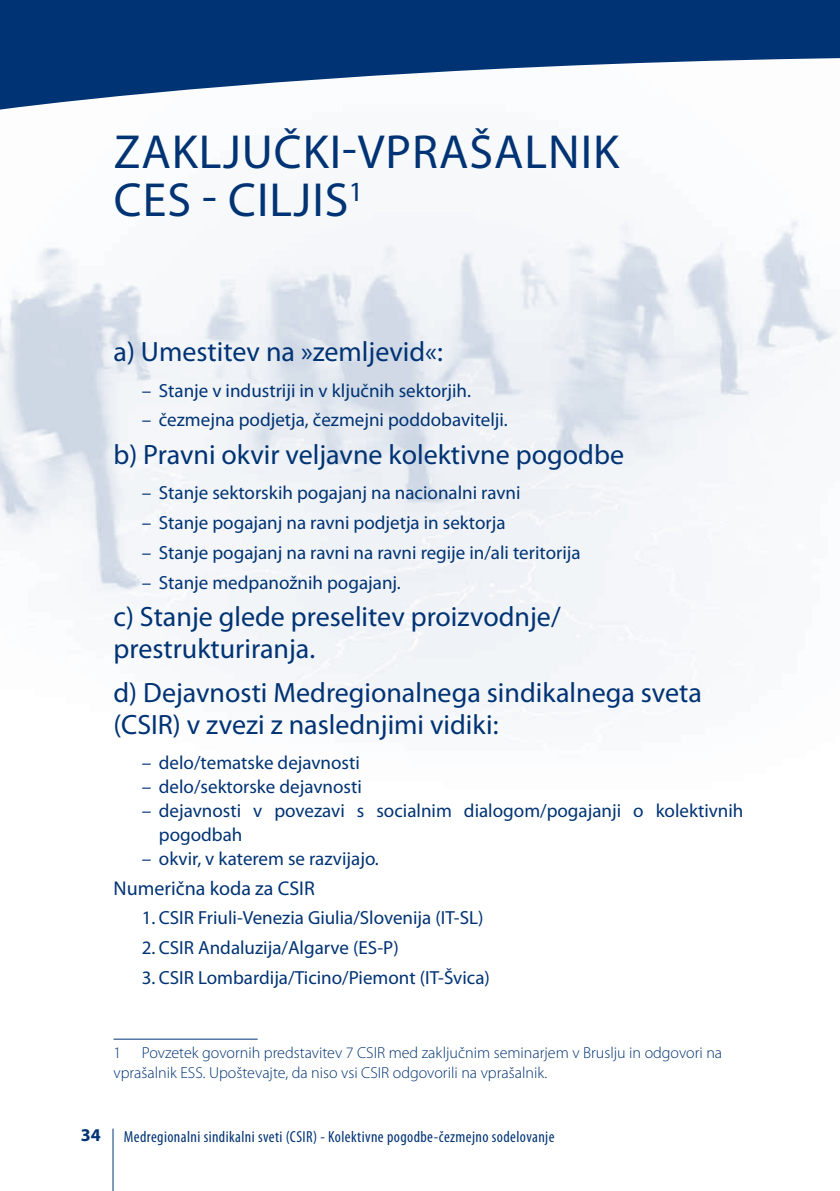
<style>
.page{position:relative;width:840px;height:1191px;background:#fff}
.page>*{position:absolute;margin:0;border:0;box-sizing:border-box;transform-origin:0 0}
.t1{font:48px/48px "Myriad Pro";letter-spacing:.02em;color:#003374}
.t2{font:28px/32px "Myriad Pro";color:#003374}
.t3{font:20px "Myriad Pro";color:#003374}
.t4{font:19px/24px "Myriad Pro";color:#003374}
.t5{font:700 18px "Myriad Pro";color:#003374}
.t6{font:300 16px/19.2px "Myriad Pro";color:#003374}
.t7{font:condensed 16px "Myriad Pro";letter-spacing:.025em;color:#003374}
</style>
<div class="page">
<hr style="left:112px;top:1128px;width:1px;height:63px;background:#003374">
<hr style="left:113px;top:1038px;width:144px;height:1px;background:#003374">
<svg style="left:0;top:0;width:839px;height:113px;fill:#003374"></svg>
<h1 class="t1" style="left:114px;top:127px;width:506px">ZAKLJUČKI-VPRAŠALNIK<br>CES - CILJIS<sup>1</sup></h1>
<h2 class="t2" style="left:113px;top:335px;width:330px">a) Umestitev na »zemljevid«:</h2>
<p class="t4" style="left:142px;top:378px;width:330px">– Stanje v industriji in v ključnih sektorjih.</p>
<p class="t4" style="left:142px;top:408px;width:367px">– čezmejna podjetja, čezmejni poddobavitelji.</p>
<h2 class="t2" style="left:113px;top:438px;width:511px">b) Pravni okvir veljavne kolektivne pogodbe</h2>
<p class="t4" style="left:142px;top:481px;width:380px">– Stanje sektorskih pogajanj na nacionalni ravni</p>
<p class="t4" style="left:142px;top:510px;width:365px">– Stanje pogajanj na ravni podjetja in sektorja</p>
<p class="t4" style="left:142px;top:540px;width:440px">– Stanje pogajanj na ravni na ravni regije in/ali teritorija</p>
<p class="t4" style="left:142px;top:570px;width:260px">– Stanje medpanožnih pogajanj.</p>
<h2 class="t2" style="left:113px;top:600px;width:448px">c) Stanje glede preselitev proizvodnje/ prestrukturiranja.</h2>
<h2 class="t2" style="left:113px;top:675px;width:589px">d) Dejavnosti Medregionalnega sindikalnega sveta (CSIR) v zvezi z naslednjimi vidiki:</h2>
<p class="t4" style="left:142px;top:750px;width:219px">– delo/tematske dejavnosti</p>
<p class="t4" style="left:142px;top:774px;width:221px">– delo/sektorske dejavnosti</p>
<p class="t4" style="left:159px;top:798px;width:585px;text-indent:-17px">– dejavnosti v povezavi s socialnim dialogom/pogajanji o kolektivnih pogodbah</p>
<p class="t4" style="left:142px;top:846px;width:238px">– okvir, v katerem se razvijajo.</p>
<p class="t3" style="left:113px;top:875px;width:203px">Numerična koda za CSIR</p>
<p class="t4" style="left:142px;top:905px;width:343px">1. CSIR Friuli-Venezia Giulia/Slovenija (IT-SL)</p>
<p class="t4" style="left:142px;top:935px;width:258px">2. CSIR Andaluzija/Algarve (ES-P)</p>
<p class="t4" style="left:142px;top:965px;width:349px">3. CSIR Lombardija/Ticino/Piemont (IT-Švica)</p>
<p class="t6" style="left:113px;top:1043px;width:610px">1 Povzetek govornih predstavitev 7 CSI R med zaključnim seminarjem v Bruslju in odgovori na vprašalnik ESS. Upoštevajte, da niso vsi CSI R odgovorili na vprašalnik.</p>
<p class="t5" style="left:81px;top:1123px;width:21px">34</p>
<p class="t7" style="left:124px;top:1126px;width:432px">Medregionalni sindikalni sveti (CSIR) - Kolektivne pogodbe-čezmejno sodelovanje</p>
</div>
